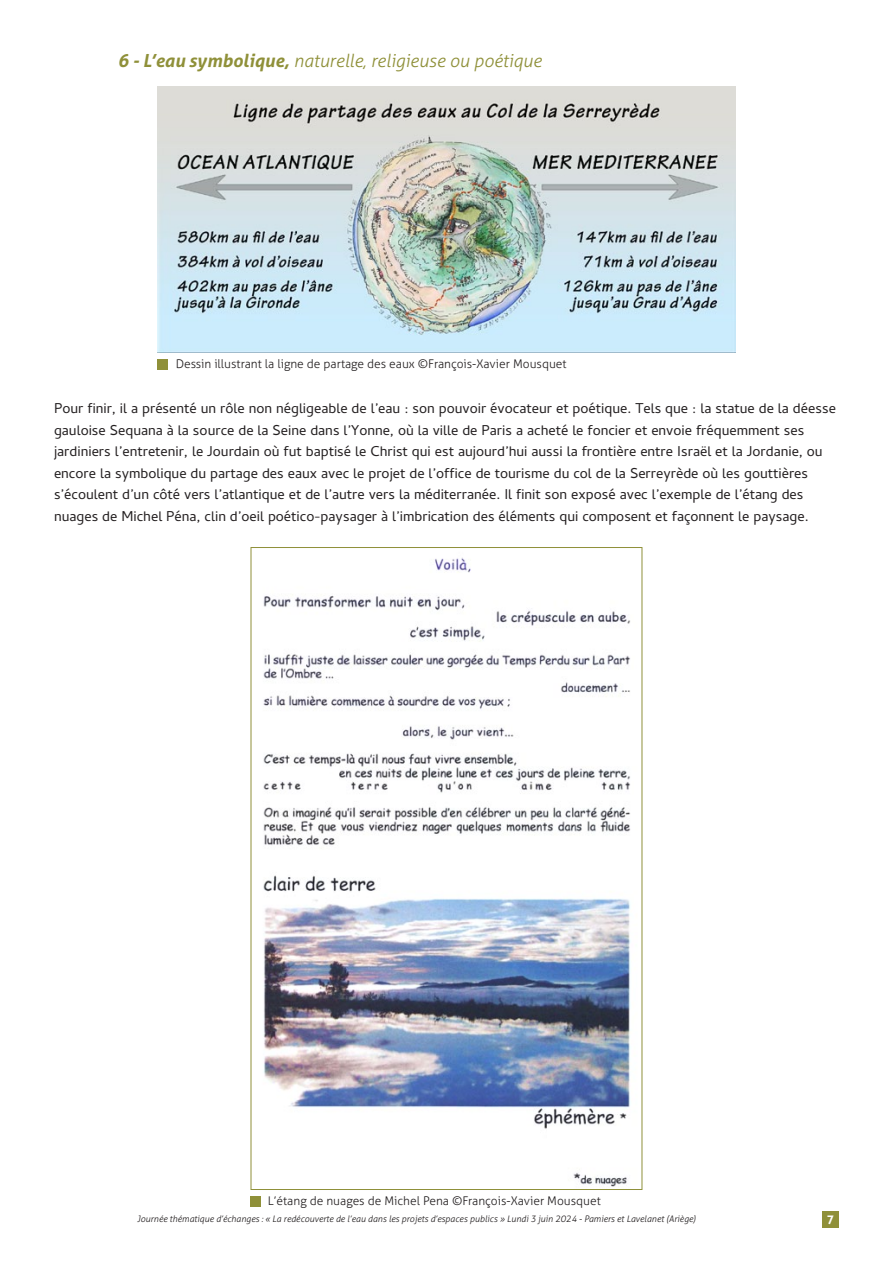
<style>
.page{position:relative;width:893px;height:1263px;background:#fff}
.page>*{position:absolute;margin:0;border:0;box-sizing:border-box;transform-origin:0 0}
.t1{font:18px/21.6px "Cambay Devanagari";color:#231f20}
.t2{font:italic 300 18px "Aller";color:#8f9039}
.t3{font:300 12px "Aller";color:#231f20}
.t4{font:700 12px "Aller";color:#fff}
.t5{font:italic 300 9px "Aller";color:#231f20}
.s1{font-weight:700}
</style>
<div class="page">
<div style="left:822px;top:1211px;width:17px;height:17px;background:#8f9039"></div>
<div style="left:157px;top:359px;width:11px;height:11px;background:#8f9039"></div>
<div style="left:250px;top:1196px;width:11px;height:11px;background:#8f9039"></div>
<img style="left:157px;top:86px;width:579px;height:267px">
<img style="left:263px;top:557px;width:368px;height:630px">
<p class="t2" style="left:118px;top:50px;width:425px"><span class="s1">6 - L’eau symbolique,</span> naturelle, religieuse ou poétique</p>
<p class="t3" style="left:176px;top:357px;width:392px">Dessin illustrant la ligne de partage des eaux ©François-Xavier Mousquet</p>
<p class="t1" style="left:54px;top:400px;width:783px">Pour finir, il a présenté un rôle non négligeable de l’eau : son pouvoir évocateur et poétique. Tels que : la statue de la déesse gauloise Sequana à la source de la Seine dans l’Yonne, où la ville de Paris a acheté le foncier et envoie fréquemment ses jardiniers l’entretenir, le Jourdain où fut baptisé le Christ qui est aujourd’hui aussi la frontière entre Israël et la Jordanie, ou encore la symbolique du partage des eaux avec le projet de l’office de tourisme du col de la Serreyrède où les gouttières s’écoulent d’un côté vers l’atlantique et de l’autre vers la méditerranée. Il finit son exposé avec l’exemple de l’étang des nuages de Michel Péna, clin d’oeil poético-paysager à l’imbrication des éléments qui composent et façonnent le paysage.</p>
<p class="t3" style="left:268px;top:1193px;width:334px">L’étang de nuages de Michel Pena ©François-Xavier Mousquet</p>
<p class="t5" style="left:137px;top:1214px;width:560px">Journée thématique d’échanges : « La redécouverte de l’eau dans les projets d’espaces publics » Lundi 3 juin 2024 - Pamiers et Lavelanet (Ariège)</p>
<p class="t4" style="left:827px;top:1212px;width:9px">7</p>
</div>
